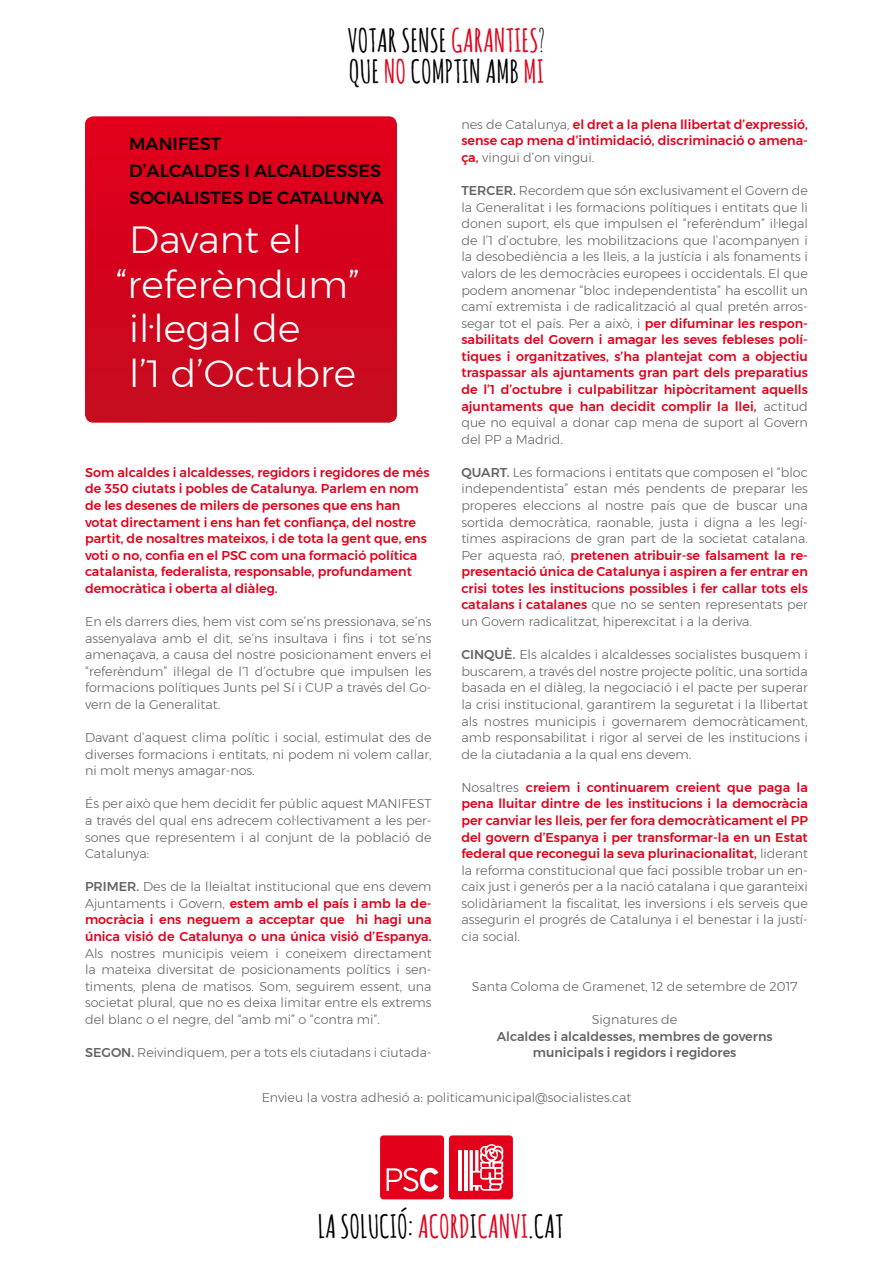
<style>
.page{position:relative;width:893px;height:1263px;background:#fff}
.page>*{position:absolute;margin:0;border:0;box-sizing:border-box;transform-origin:0 0}
.t1{font:300 37.8px "Montserrat";color:#fff}
.t2{font:700 31.5px/31.5px "Amatic SC";color:#000}
.t3{font:500 17.55px/27px "Montserrat";color:#000}
.t4{font:300 12.75px/16.5px "Montserrat";color:#646567;text-align:justify}
.t5{font:500 12.75px/16.6px "Montserrat";color:#e2001a;text-align:justify}
.t6{font:500 12.75px/16.5px "Montserrat";color:#646567;text-align:center}
.s1{color:#e2001a}
.s2{font-weight:400}
.s3{font-weight:300;color:#646567}
.s4{font-weight:500}
.s5{font-weight:500;color:#e2001a}
.s6{color:#646567}
</style>
<div class="page">
<svg style="left:87px;top:118px;width:308px;height:303px;background:#d3031c"></svg>
<div style="left:85px;top:116px;width:312px;height:307px;border:1px solid #fff;border-radius:8px"></div>
<div style="left:380px;top:1135px;width:64px;height:64px;background:#e2001a;border-radius:3px"></div>
<svg style="left:387px;top:1168px;width:51px;height:23px"></svg>
<div style="left:449px;top:1135px;width:64px;height:64px;background:#e2001a;border-radius:3px"></div>
<hr style="left:464px;top:1150px;width:3px;height:41px;background:#fff">
<hr style="left:459px;top:1150px;width:3px;height:41px;background:#fff">
<svg style="left:470px;top:1144px;width:34px;height:47px"></svg>
<h2 class="t2" style="left:348px;top:23px;width:199px">VOTAR SENSE <span class="s1">GARANTIES</span><span class="s2">?<br></span>QUE <span class="s1">NO</span> COMPTIN AMB <span class="s1">MI</span></h2>
<p class="t5" style="left:461px;top:116px;width:348px"><span class="s3">nes de Catalunya,</span> el dret a la plena llibertat d’expressió, sense cap mena d’intimidació, discriminació o amena&shy;ça, <span class="s3">vingui d’on vingui.</span></p>
<p class="t4" style="left:461px;top:182px;width:348px"><span class="s4">TERCER.</span> Recordem que són exclusivament el Govern de la Generalitat i les formacions polítiques i entitats que li donen suport, els que impulsen el “referèndum” il·legal de l’1 d’octubre, les mobilitzacions que l’acompanyen i la desobediència a les lleis, a la justícia i als fonaments i valors de les democràcies europees i occidentals. El que podem anomenar “bloc independentista” ha escollit un camí extremista i de radicalització al qual pretén arros&shy;segar tot el país. Per a això, i <span class="s5">per difuminar les respon&shy;sabilitats del Govern i amagar les seves febleses polí&shy;tiques i organitzatives, s’ha plantejat com a objectiu traspassar als ajuntaments gran part dels preparatius de l’1 d’octubre i culpabilitzar hipòcritament aquells ajuntaments que han decidit complir la llei,</span> actitud que no equival a donar cap mena de suport al Govern del PP a Madrid.</p>
<p class="t4" style="left:461px;top:464px;width:348px"><span class="s4">QUART.</span> Les formacions i entitats que composen el “bloc independentista” estan més pendents de preparar les properes eleccions al nostre país que de buscar una sortida democràtica, raonable, justa i digna a les legí&shy;times aspiracions de gran part de la societat catalana.<br>Per aquesta raó, <span class="s5">pretenen atribuir-se falsament la re&shy;presentació única de Catalunya i aspiren a fer entrar en crisi totes les institucions possibles i fer callar tots els catalans i catalanes</span> que no se senten representats per un Govern radicalitzat, hiperexcitat i a la deriva.</p>
<p class="t4" style="left:461px;top:646px;width:348px"><span class="s4">CINQUÈ.</span> Els alcaldes i alcaldesses socialistes busquem i buscarem, a través del nostre projecte polític, una sortida basada en el diàleg, la negociació i el pacte per superar la crisi institucional, garantirem la seguretat i la llibertat als nostres municipis i governarem democràticament, amb responsabilitat i rigor al servei de les institucions i de la ciutadania a la qual ens devem.</p>
<p class="t4" style="left:461px;top:779px;width:348px">Nosaltres <span class="s5">creiem i continuarem creient que paga la pena lluitar dintre de les institucions i la democràcia per canviar les lleis, per fer fora democràticament el PP del govern d’Espanya i per transformar-la en un Estat federal que reconegui la seva plurinacionalitat,</span> liderant la reforma constitucional que faci possible trobar un en&shy;caix just i generós per a la nació catalana i que garanteixi solidàriament la fiscalitat, les inversions i els serveis que assegurin el progrés de Catalunya i el benestar i la justí&shy;cia social.</p>
<h3 class="t3" style="left:129px;top:130px;width:256px">MANIFEST<br>D’ALCALDES I ALCALDESSES<br>SOCIALISTES DE CATALUNYA</h3>
<h1 class="t1" style="left:129px;top:211px;width:174px">Davant el</h1>
<h1 class="t1" style="left:116px;top:256px;width:246px">“referèndum”</h1>
<h1 class="t1" style="left:129px;top:300px;width:173px">il·legal de</h1>
<h1 class="t1" style="left:129px;top:345px;width:229px">l’1 d’Octubre</h1>
<p class="t5" style="left:85px;top:464px;width:346px;text-align:left">Som alcaldes i alcaldesses, regidors i regidores de més de 350 ciutats i pobles de Catalunya. Parlem en nom de les desenes de milers de persones que ens han votat directament i ens han fet confiança, del nostre partit, de nosaltres mateixos, i de tota la gent que, ens voti o no, confia en el PSC com una formació política catalanista, federalista, responsable, profundament democràtica i oberta al diàleg.</p>
<p class="t4" style="left:85px;top:613px;width:348px">En els darrers dies, hem vist com se’ns pressionava, se’ns assenyalava amb el dit, se’ns insultava i fins i tot se’ns amenaçava, a causa del nostre posicionament envers el “referèndum” il·legal de l’1 d’octubre que impulsen les formacions polítiques Junts pel Sí i CUP a través del Go&shy;vern de la Generalitat.</p>
<p class="t4" style="left:85px;top:729px;width:348px">Davant d’aquest clima polític i social, estimulat des de diverses formacions i entitats, ni podem ni volem callar, ni molt menys amagar-nos.</p>
<p class="t4" style="left:85px;top:795px;width:348px">És per això que hem decidit fer públic aquest MANIFEST a través del qual ens adrecem col·lectivament a les per&shy;sones que representem i al conjunt de la població de Catalunya:</p>
<p class="t5" style="left:85px;top:878px;width:348px"><span class="s6">PRIMER.</span> <span class="s3">Des de la lleialtat institucional que ens devem Ajuntaments i Govern,</span> estem amb el país i amb la de&shy;mocràcia i ens neguem a acceptar que hi hagi una única visió de Catalunya o una única visió d’Espanya.</p>
<p class="t4" style="left:85px;top:945px;width:348px">Als nostres municipis veiem i coneixem directament la mateixa diversitat de posicionaments polítics i sen&shy;timents, plena de matisos. Som, seguirem essent, una societat plural, que no es deixa limitar entre els extrems del blanc o el negre, del “amb mi” o “contra mi”.</p>
<p class="t4" style="left:85px;top:1044px;width:348px"><span class="s4">SEGON.</span> Reivindiquem, per a tots els ciutadans i ciutada-</p>
<p class="t4" style="left:472px;top:978px;width:327px">Santa Coloma de Gramenet, 12 de setembre de 2017</p>
<p class="t4" style="left:592px;top:1011px;width:87px">Signatures de</p>
<p class="t6" style="left:497px;top:1028px;width:277px">Alcaldes i alcaldesses, membres de governs municipals i regidors i regidores</p>
<p class="t4" style="left:262px;top:1089px;width:371px">Envieu la vostra adhesió a: politicamunicipal@socialistes.cat</p>
<h2 class="t2" style="left:318px;top:1209px;width:247px">LA SOLUCIÓ: <span class="s1">ACORD</span>I<span class="s1">CANVI</span>.CAT</h2>
</div>
